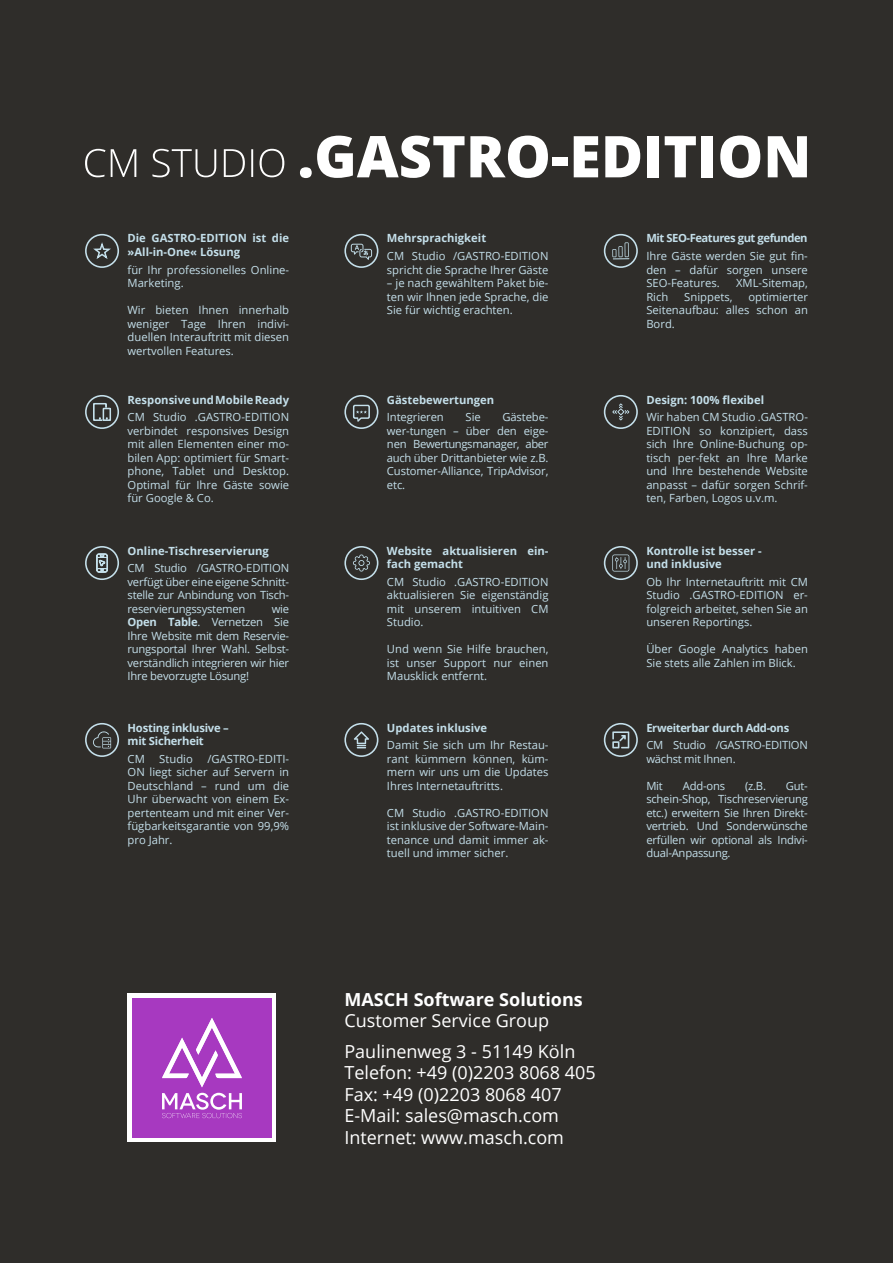
<style>
.page{position:relative;width:893px;height:1263px;background:#2f2d2a}
.page>*{position:absolute;margin:0;border:0;box-sizing:border-box;transform-origin:0 0}
.t1{font:800 57.6px "Open Sans";color:#fff}
.t2{font:18px "Open Sans";color:#fff}
.t3{font:700 18px "Open Sans";color:#fff}
.t4{font:11.25px/13.5px "Open Sans";color:#c4dfea;text-align:justify}
.t5{font:700 11.25px/13.5px "Open Sans";color:#c4dfea}
.t6{font:11.25px/13.5px "Open Sans";letter-spacing:-.02em;color:#c4dfea}
.t7{font:700 11.25px "Open Sans";letter-spacing:-.02em;color:#c4dfea}
.t8{font:700 11.25px "Open Sans";letter-spacing:-.04em;color:#c4dfea}
.t9{font:700 11.25px "Open Sans";letter-spacing:-.03em;color:#c4dfea}
.s1{font-weight:700}
</style>
<div class="page">
<svg style="left:85px;top:149px;width:199px;height:28px"></svg>
<svg style="left:85px;top:234px;width:34px;height:34px"></svg>
<svg style="left:344px;top:234px;width:34px;height:34px"></svg>
<svg style="left:604px;top:234px;width:34px;height:34px"></svg>
<svg style="left:85px;top:395px;width:34px;height:34px"></svg>
<svg style="left:344px;top:395px;width:34px;height:34px"></svg>
<svg style="left:604px;top:395px;width:34px;height:34px"></svg>
<svg style="left:85px;top:546px;width:34px;height:34px"></svg>
<svg style="left:344px;top:546px;width:34px;height:34px"></svg>
<svg style="left:604px;top:546px;width:34px;height:34px"></svg>
<svg style="left:85px;top:723px;width:34px;height:34px"></svg>
<svg style="left:344px;top:723px;width:34px;height:34px"></svg>
<svg style="left:604px;top:723px;width:34px;height:34px"></svg>
<div style="left:128px;top:993px;width:148px;height:149px;background:#fff"></div>
<div style="left:132px;top:998px;width:140px;height:140px;background:#a739c0"></div>
<svg style="left:162px;top:1018px;width:80px;height:69px"></svg>
<svg style="left:162px;top:1093px;width:80px;height:25px"></svg>
<p class="t1" style="left:297px;top:113px;width:515px">.GASTRO-EDITION</p>
<p class="t5" style="left:128px;top:231px;width:163px">Die GASTRO-EDITION ist die »All-in-One« Lösung</p>
<p class="t4" style="left:128px;top:263px;width:163px">für Ihr professionelles Online-<br>Marketing.</p>
<p class="t4" style="left:128px;top:303px;width:163px">Wir bieten Ihnen innerhalb weniger Tage Ihren indivi&shy;duellen Interauftritt mit diesen wertvollen Features.</p>
<p class="t5" style="left:128px;top:392px;width:163px">Responsive und Mobile Ready</p>
<p class="t4" style="left:128px;top:410px;width:163px">CM Studio .GASTRO-EDITION verbindet responsives Design mit allen Elementen einer mo&shy;bilen App: optimiert für Smart&shy;phone, Tablet und Desktop.<br>Optimal für Ihre Gäste sowie für Google &amp; Co.</p>
<p class="t5" style="left:128px;top:543px;width:143px">Online-Tischreservierung</p>
<p class="t4" style="left:128px;top:561px;width:163px">CM Studio /GASTRO-EDITION verfügt über eine eigene Schnitt&shy;stelle zur Anbindung von Tisch&shy;reservierungssystemen</p>
<p class="t4" style="left:128px;top:602px;width:163px;text-indent:144px">wie <span class="s1">Open Table</span>. Vernetzen Sie Ihre Website mit dem Reservie&shy;rungsportal Ihrer Wahl. Selbst&shy;verständlich integrieren wir hier Ihre bevorzugte Lösung!</p>
<p class="t7" style="left:128px;top:719px;width:103px">Hosting inklusive –</p>
<p class="t7" style="left:128px;top:733px;width:78px">mit Sicherheit</p>
<p class="t4" style="left:128px;top:752px;width:19px">CM</p>
<p class="t4" style="left:159px;top:752px;width:35px">Studio</p>
<p class="t4" style="left:128px;top:752px;width:163px;text-indent:80px">/GASTRO-EDITI-ON liegt sicher auf Servern in Deutschland – rund um die Uhr überwacht von einem Ex&shy;pertenteam und mit einer Ver&shy;fügbarkeitsgarantie von 99,9% pro Jahr.</p>
<p class="t5" style="left:387px;top:231px;width:101px">Mehrsprachigkeit</p>
<p class="t4" style="left:387px;top:249px;width:163px">CM Studio /GASTRO-EDITION spricht die Sprache Ihrer Gäste</p>
<p class="t4" style="left:387px;top:276px;width:163px">– je nach gewähltem Paket bie&shy;ten wir Ihnen jede Sprache, die Sie für wichtig erachten.</p>
<p class="t5" style="left:387px;top:392px;width:109px">Gästebewertungen</p>
<p class="t4" style="left:387px;top:410px;width:58px">Integrieren</p>
<p class="t4" style="left:466px;top:410px;width:17px">Sie</p>
<p class="t4" style="left:387px;top:410px;width:163px;text-indent:115px">Gästebe&shy;wer-tungen – über den eige&shy;nen Bewertungsmanager, aber auch über Drittanbieter wie z.B.<br>Customer-Alliance, TripAdvisor, etc.</p>
<p class="t5" style="left:387px;top:543px;width:163px">Website aktualisieren ein&shy;fach gemacht</p>
<p class="t4" style="left:387px;top:575px;width:163px">CM Studio .GASTRO-EDITION aktualisieren Sie eigenständig mit unserem intuitiven CM Studio.</p>
<p class="t4" style="left:387px;top:642px;width:163px">Und wenn Sie Hilfe brauchen, ist unser Support nur einen Mausklick entfernt.</p>
<p class="t5" style="left:387px;top:720px;width:102px">Updates inklusive</p>
<p class="t4" style="left:387px;top:738px;width:163px">Damit Sie sich um Ihr Restau&shy;rant kümmern können, küm&shy;mern wir uns um die Updates Ihres Internetauftritts.</p>
<p class="t4" style="left:387px;top:806px;width:163px">CM Studio .GASTRO-EDITION ist inklusive der Software-Main&shy;tenance und damit immer ak&shy;tuell und immer sicher.</p>
<p class="t8" style="left:646px;top:230px;width:163px">Mit SEO-Features gut gefunden</p>
<p class="t4" style="left:646px;top:249px;width:163px">Ihre Gäste werden Sie gut fin&shy;den – dafür sorgen unsere SEO-Features.</p>
<p class="t4" style="left:736px;top:276px;width:73px">XML-Sitemap,</p>
<p class="t4" style="left:646px;top:290px;width:24px">Rich</p>
<p class="t4" style="left:684px;top:290px;width:50px">Snippets,</p>
<p class="t4" style="left:646px;top:290px;width:163px;text-indent:102px">optimierter Seitenaufbau: alles schon an Bord.</p>
<p class="t5" style="left:646px;top:392px;width:119px">Design: 100% flexibel</p>
<p class="t4" style="left:646px;top:410px;width:163px">Wir haben CM Studio .GASTRO-EDITION so konzipiert, dass sich Ihre Online-Buchung op&shy;tisch per-fekt an Ihre Marke und Ihre bestehende Website anpasst – dafür sorgen Schrif&shy;ten, Farben, Logos u.v.m.</p>
<p class="t5" style="left:646px;top:543px;width:117px">Kontrolle ist besser -</p>
<p class="t5" style="left:646px;top:557px;width:77px">und inklusive</p>
<p class="t4" style="left:646px;top:575px;width:163px">Ob Ihr Internetauftritt mit CM Studio .GASTRO-EDITION er&shy;folgreich arbeitet, sehen Sie an unseren Reportings.</p>
<p class="t4" style="left:646px;top:642px;width:163px">Über Google Analytics haben<br>Sie stets alle Zahlen im Blick.</p>
<p class="t9" style="left:646px;top:719px;width:144px">Erweiterbar durch Add-ons</p>
<p class="t6" style="left:646px;top:738px;width:163px">CM Studio /GASTRO-EDITION wächst mit Ihnen.</p>
<p class="t4" style="left:646px;top:779px;width:18px">Mit</p>
<p class="t4" style="left:683px;top:779px;width:44px">Add-ons</p>
<p class="t4" style="left:745px;top:779px;width:22px">(z.B.</p>
<p class="t4" style="left:646px;top:779px;width:163px;text-indent:140px">Gut&shy;schein-Shop, Tischreservierung etc.) erweitern Sie Ihren Direkt&shy;vertrieb. Und Sonderwünsche erfüllen wir optional als Indivi&shy;dual-Anpassung.</p>
<p class="t3" style="left:344px;top:986px;width:240px">MASCH Software Solutions</p>
<p class="t2" style="left:344px;top:1008px;width:206px">Customer Service Group</p>
<p class="t2" style="left:344px;top:1039px;width:232px">Paulinenweg 3 - 51149 Köln</p>
<p class="t2" style="left:344px;top:1060px;width:253px">Telefon: +49 (0)2203 8068 405</p>
<p class="t2" style="left:344px;top:1082px;width:219px">Fax: +49 (0)2203 8068 407</p>
<p class="t2" style="left:344px;top:1103px;width:216px">E-Mail: sales@masch.com</p>
<p class="t2" style="left:344px;top:1125px;width:221px">Internet: www.masch.com</p>
</div>
